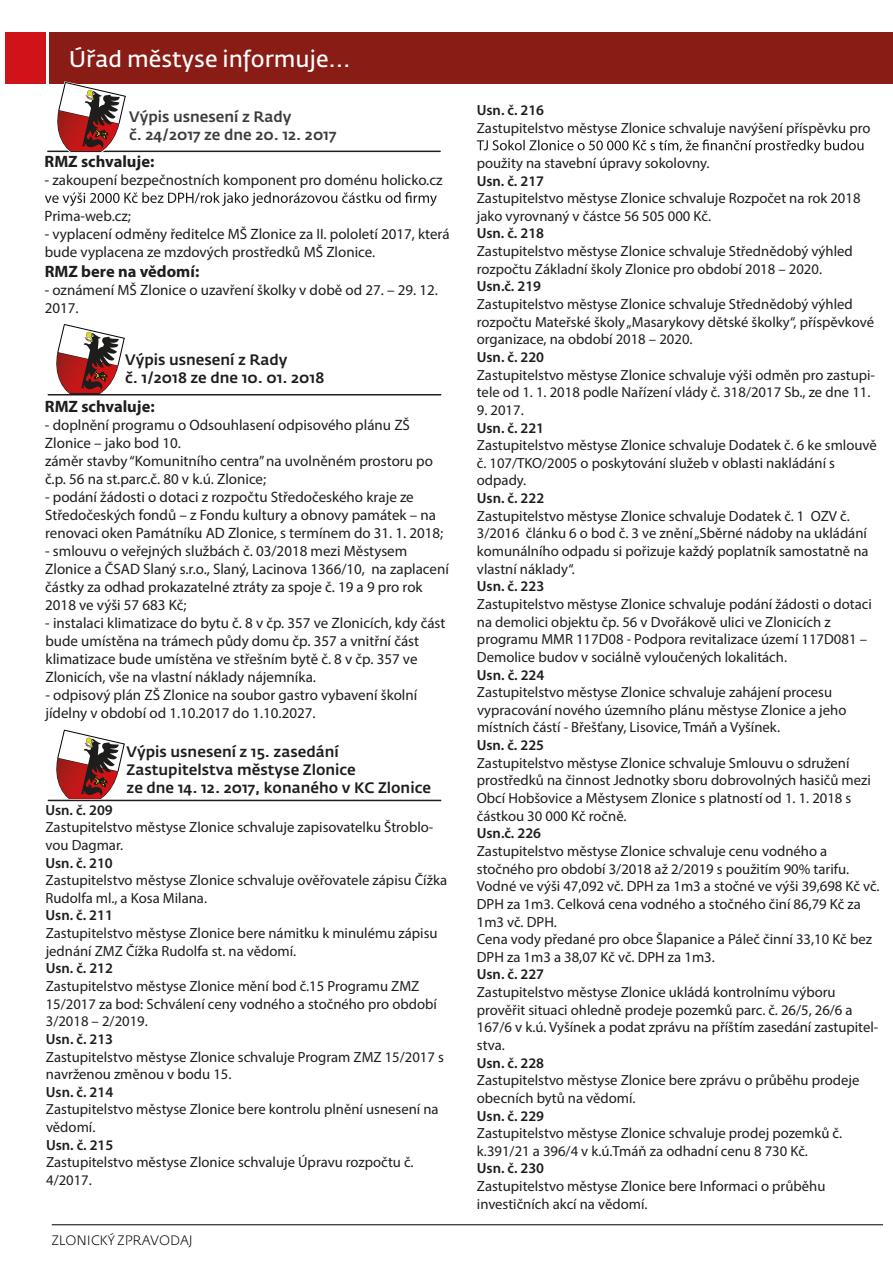
<style>
.page{position:relative;width:893px;height:1263px;background:#fff}
.page>*{position:absolute;margin:0;border:0;box-sizing:border-box;transform-origin:0 0}
.t1{font:22.5px "Fedra Sans Std";color:#fff}
.t2{font:700 16.5px "Myriad Pro";color:#1d1d1b}
.t3{font:15px/18px "Myriad Pro";color:#1d1d1b}
.t4{font:500 15px/18px "Fedra Sans Std";color:#1d1d1b}
.t5{font:500 15px/18px "Fedra Sans Std";color:#3c3c3b}
.t6{font:14.7px/17.7px "Myriad Pro";color:#1d1d1b}
.t7{font:600 14.7px "Myriad Pro";color:#1d1d1b}
.t8{font:300 13.5px "Fedra Sans Std";color:#010000}
</style>
<div class="page">
<hr style="left:52px;top:1224px;width:831px;height:1px;background:#010000">
<div style="left:5px;top:32px;width:40px;height:51px;background:#d01319"></div>
<div style="left:50px;top:32px;width:843px;height:51px;background:#891c15"></div>
<svg style="left:45px;top:192px;width:392px;height:14px"></svg>
<svg style="left:477px;top:140px;width:386px;height:13px"></svg>
<hr style="left:47px;top:151px;width:394px;height:1px;background:#1d1d1b">
<svg style="left:53px;top:81px;width:74px;height:70px"></svg>
<svg style="left:56px;top:324px;width:69px;height:69px"></svg>
<hr style="left:48px;top:394px;width:393px;height:1px;background:#1d1d1b">
<svg style="left:56px;top:729px;width:69px;height:70px"></svg>
<hr style="left:48px;top:800px;width:393px;height:1px;background:#1d1d1b">
<h1 class="t1" style="left:69px;top:45px;width:283px">Úřad městyse informuje...</h1>
<p class="t5" style="left:129px;top:108px;width:209px">Výpis usnesení z Rady<br>č. 24/2017 ze dne 20. 12. 2017</p>
<p class="t2" style="left:45px;top:151px;width:111px">RMZ schvaluje:</p>
<p class="t3" style="left:45px;top:171px;width:399px">- zakoupení bezpečnostních komponent pro doménu holicko.cz</p>
<p class="t3" style="left:45px;top:207px;width:88px">Prima-web.cz;</p>
<p class="t3" style="left:45px;top:225px;width:406px">- vyplacení odměny ředitelce MŠ Zlonice za II. pololetí 2017, která bude vyplacena ze mzdových prostředků MŠ Zlonice.</p>
<p class="t2" style="left:45px;top:260px;width:156px">RMZ bere na vědomí:</p>
<p class="t3" style="left:45px;top:280px;width:395px">- oznámení MŠ Zlonice o uzavření školky v době od 27. – 29. 12.<br>2017.</p>
<p class="t4" style="left:125px;top:351px;width:201px">Výpis usnesení z Rady<br>č. 1/2018 ze dne 10. 01. 2018</p>
<p class="t2" style="left:45px;top:395px;width:111px">RMZ schvaluje:</p>
<p class="t3" style="left:45px;top:415px;width:390px">- doplnění programu o Odsouhlasení odpisového plánu ZŠ Zlonice – jako bod 10.<br>záměr stavby “Komunitního centra” na uvolněném prostoru po č.p. 56 na st.parc.č. 80 v k.ú. Zlonice;</p>
<p class="t3" style="left:45px;top:487px;width:400px">- podání žádosti o dotaci z rozpočtu Středočeského kraje ze<br>Středočeských fondů – z Fondu kultury a obnovy památek – na renovaci oken Památníku AD Zlonice, s termínem do 31. 1. 2018;</p>
<p class="t3" style="left:45px;top:541px;width:405px">- smlouvu o veřejných službách č. 03/2018 mezi Městysem Zlonice a ČSAD Slaný s.r.o., Slaný, Lacinova 1366/10, na zaplacení částky za odhad prokazatelné ztráty za spoje č. 19 a 9 pro rok 2018 ve výši 57 683 Kč;</p>
<p class="t3" style="left:45px;top:613px;width:402px">- instalaci klimatizace do bytu č. 8 v čp. 357 ve Zlonicích, kdy část bude umístěna na trámech půdy domu čp. 357 a vnitřní část klimatizace bude umístěna ve střešním bytě č. 8 v čp. 357 ve Zlonicích, vše na vlastní náklady nájemníka.</p>
<p class="t3" style="left:45px;top:685px;width:373px">- odpisový plán ZŠ Zlonice na soubor gastro vybavení školní jídelny v období od 1.10.2017 do 1.10.2027.</p>
<p class="t4" style="left:127px;top:743px;width:306px">Výpis usnesení z 15. zasedání<br>Zastupitelstva městyse Zlonice<br>ze dne 14. 12. 2017, konaného v KC Zlonice</p>
<p class="t7" style="left:45px;top:800px;width:69px">Usn. č. 209</p>
<p class="t6" style="left:45px;top:818px;width:389px">Zastupitelstvo městyse Zlonice schvaluje zapisovatelku Štroblo&shy;vou Dagmar.</p>
<p class="t7" style="left:46px;top:853px;width:69px">Usn. č. 210</p>
<p class="t6" style="left:46px;top:871px;width:403px">Zastupitelstvo městyse Zlonice schvaluje ověřovatele zápisu Čížka<br>Rudolfa ml., a Kosa Milana.</p>
<p class="t7" style="left:46px;top:906px;width:69px">Usn. č. 211</p>
<p class="t6" style="left:46px;top:924px;width:393px">Zastupitelstvo městyse Zlonice bere námitku k minulému zápisu jednání ZMZ Čížka Rudolfa st. na vědomí.</p>
<p class="t7" style="left:46px;top:959px;width:69px">Usn. č. 212</p>
<p class="t6" style="left:46px;top:977px;width:393px">Zastupitelstvo městyse Zlonice mění bod č.15 Programu ZMZ<br>15/2017 za bod: Schválení ceny vodného a stočného pro období<br>3/2018 – 2/2019.</p>
<p class="t7" style="left:46px;top:1030px;width:69px">Usn. č. 213</p>
<p class="t6" style="left:46px;top:1047px;width:399px">Zastupitelstvo městyse Zlonice schvaluje Program ZMZ 15/2017 s navrženou změnou v bodu 15.</p>
<p class="t7" style="left:46px;top:1082px;width:69px">Usn. č. 214</p>
<p class="t6" style="left:46px;top:1100px;width:394px">Zastupitelstvo městyse Zlonice bere kontrolu plnění usnesení na vědomí.</p>
<p class="t7" style="left:46px;top:1135px;width:69px">Usn. č. 215</p>
<p class="t6" style="left:46px;top:1153px;width:369px">Zastupitelstvo městyse Zlonice schvaluje Úpravu rozpočtu č.<br>4/2017.</p>
<p class="t8" style="left:52px;top:1232px;width:143px">ZLONICKÝ ZPRAVODAJ</p>
<p class="t7" style="left:477px;top:101px;width:69px">Usn. č. 216</p>
<p class="t6" style="left:477px;top:119px;width:395px">Zastupitelstvo městyse Zlonice schvaluje navýšení příspěvku pro</p>
<p class="t6" style="left:477px;top:154px;width:234px">použity na stavební úpravy sokolovny.</p>
<p class="t7" style="left:477px;top:171px;width:69px">Usn. č. 217</p>
<p class="t6" style="left:477px;top:189px;width:385px">Zastupitelstvo městyse Zlonice schvaluje Rozpočet na rok 2018 jako vyrovnaný v částce 56 505 000 Kč.</p>
<p class="t7" style="left:477px;top:224px;width:69px">Usn. č. 218</p>
<p class="t6" style="left:477px;top:242px;width:377px">Zastupitelstvo městyse Zlonice schvaluje Střednědobý výhled rozpočtu Základní školy Zlonice pro období 2018 – 2020.</p>
<p class="t7" style="left:477px;top:277px;width:66px">Usn.č. 219</p>
<p class="t6" style="left:477px;top:295px;width:399px">Zastupitelstvo městyse Zlonice schvaluje Střednědobý výhled rozpočtu Mateřské školy„Masarykovy dětské školky“, příspěvkové organizace, na období 2018 – 2020.</p>
<p class="t7" style="left:477px;top:348px;width:69px">Usn. č. 220</p>
<p class="t6" style="left:477px;top:366px;width:400px">Zastupitelstvo městyse Zlonice schvaluje výši odměn pro zastupi&shy;tele od 1. 1. 2018 podle Nařízení vlády č. 318/2017 Sb., ze dne 11.</p>
<p class="t6" style="left:477px;top:401px;width:48px">9. 2017.</p>
<p class="t7" style="left:477px;top:418px;width:69px">Usn. č. 221</p>
<p class="t6" style="left:477px;top:436px;width:401px">Zastupitelstvo městyse Zlonice schvaluje Dodatek č. 6 ke smlouvě č. 107/TKO/2005 o poskytování služeb v oblasti nakládání s odpady.</p>
<p class="t7" style="left:477px;top:489px;width:69px">Usn. č. 222</p>
<p class="t6" style="left:477px;top:507px;width:393px">Zastupitelstvo městyse Zlonice schvaluje Dodatek č. 1 OZV č.<br>3/2016 článku 6 o bod č. 3 ve znění„Sběrné nádoby na ukládání komunálního odpadu si pořizuje každý poplatník samostatně na vlastní náklady“.</p>
<p class="t7" style="left:477px;top:577px;width:69px">Usn. č. 223</p>
<p class="t6" style="left:477px;top:595px;width:396px">Zastupitelstvo městyse Zlonice schvaluje podání žádosti o dotaci na demolici objektu čp. 56 v Dvořákově ulici ve Zlonicích z programu MMR 117D08 - Podpora revitalizace území 117D081 – Demolice budov v sociálně vyloučených lokalitách.</p>
<p class="t7" style="left:477px;top:665px;width:69px">Usn. č. 224</p>
<p class="t6" style="left:477px;top:683px;width:371px">Zastupitelstvo městyse Zlonice schvaluje zahájení procesu vypracování nového územního plánu městyse Zlonice a jeho místních částí - Břešťany, Lisovice, Tmáň a Vyšínek.</p>
<p class="t7" style="left:477px;top:736px;width:69px">Usn. č. 225</p>
<p class="t6" style="left:477px;top:754px;width:396px">Zastupitelstvo městyse Zlonice schvaluje Smlouvu o sdružení prostředků na činnost Jednotky sboru dobrovolných hasičů mezi Obcí Hobšovice a Městysem Zlonice s platností od 1. 1. 2018 s částkou 30 000 Kč ročně.</p>
<p class="t7" style="left:477px;top:824px;width:66px">Usn.č. 226</p>
<p class="t6" style="left:477px;top:842px;width:404px">Zastupitelstvo městyse Zlonice schvaluje cenu vodného a stočného pro období 3/2018 až 2/2019 s použitím 90% tarifu.<br>Vodné ve výši 47,092 vč. DPH za 1m3 a stočné ve výši 39,698 Kč vč.<br>DPH za 1m3. Celková cena vodného a stočného činí 86,79 Kč za 1m3 vč. DPH.<br>Cena vody předané pro obce Šlapanice a Páleč činní 33,10 Kč bez DPH za 1m3 a 38,07 Kč vč. DPH za 1m3.</p>
<p class="t7" style="left:477px;top:965px;width:69px">Usn. č. 227</p>
<p class="t6" style="left:477px;top:983px;width:403px">Zastupitelstvo městyse Zlonice ukládá kontrolnímu výboru prověřit situaci ohledně prodeje pozemků parc. č. 26/5, 26/6 a 167/6 v k.ú. Vyšínek a podat zprávu na příštím zasedání zastupitel&shy;stva.</p>
<p class="t7" style="left:477px;top:1053px;width:69px">Usn. č. 228</p>
<p class="t6" style="left:477px;top:1071px;width:384px">Zastupitelstvo městyse Zlonice bere zprávu o průběhu prodeje obecních bytů na vědomí.</p>
<p class="t7" style="left:477px;top:1106px;width:69px">Usn. č. 229</p>
<p class="t6" style="left:477px;top:1124px;width:367px">Zastupitelstvo městyse Zlonice schvaluje prodej pozemků č. k.391/21 a 396/4 v k.ú.Tmáň za odhadní cenu 8 730 Kč.</p>
<p class="t7" style="left:477px;top:1159px;width:69px">Usn. č. 230</p>
<p class="t6" style="left:477px;top:1177px;width:350px">Zastupitelstvo městyse Zlonice bere Informaci o průběhu investičních akcí na vědomí.</p>
</div>
